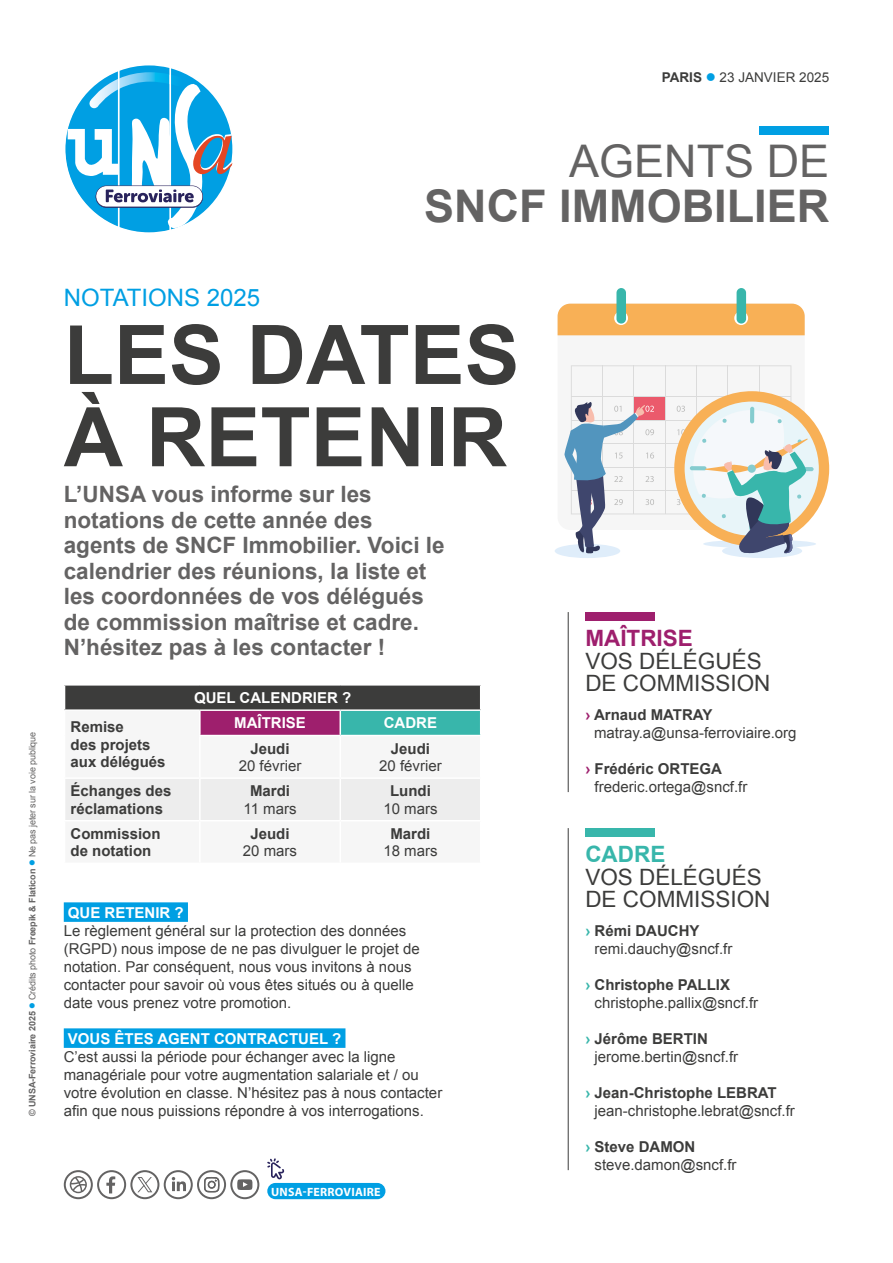
<style>
.page{position:relative;width:893px;height:1263px;background:#fff}
.page>*{position:absolute;margin:0;border:0;box-sizing:border-box;transform-origin:0 0}
.t1{font:700 82.35px/82.3px "Arial";color:#3c3c3b}
.t2{font:700 45px "Arial";color:#646363}
.t3{font:45px "Arial";color:#646363}
.t4{font:24px "Arial";color:#009fe3}
.t5{font:700 22.5px/25.5px "Arial";color:#646363}
.t6{font:22.5px/22.5px "Arial";color:#3c3c3b}
.t7{font:700 22.5px "Arial";color:#9e1f6d}
.t8{font:700 22.5px "Arial";color:#38b6ab}
.t9{font:15px/18px "Arial";color:#3c3c3b}
.t10{font:700 15px/17.2px "Arial";color:#3c3c3b}
.t11{font:700 15px "Arial";color:#fff}
.t12{font:13.5px "Arial";color:#3c3c3b}
.t13{font:700 12px "Myriad Pro";letter-spacing:.02em;color:#fff}
.t14{font:9px "Arial";letter-spacing:-.01em;color:#646363}
.s1{font-weight:700}
.s2{color:#009fe3}
.s3{font-weight:700;color:#9e1f6d}
.s4{font-weight:700;color:#38b6ab}
</style>
<div class="page">
<svg style="left:65px;top:65px;width:168px;height:168px"></svg>
<svg style="left:64px;top:1170px;width:195px;height:29px"></svg>
<div style="left:759px;top:126px;width:70px;height:8px;background:#009fe3"></div>
<div style="left:65px;top:685px;width:416px;height:25px;background:#3c3c3b"></div>
<div style="left:200px;top:710px;width:140px;height:25px;background:#9e1f6d"></div>
<div style="left:340px;top:710px;width:141px;height:25px;background:#38b6ab"></div>
<div style="left:65px;top:779px;width:415px;height:41px;background:#ededed"></div>
<hr style="left:64px;top:684px;width:136px;height:2px;background:#fff">
<hr style="left:200px;top:684px;width:140px;height:2px;background:#fff">
<hr style="left:340px;top:684px;width:141px;height:2px;background:#fff">
<hr style="left:64px;top:709px;width:136px;height:2px;background:#fff">
<hr style="left:200px;top:709px;width:140px;height:2px;background:#fff">
<hr style="left:199px;top:711px;width:2px;height:24px;background:#fff">
<hr style="left:340px;top:709px;width:141px;height:2px;background:#fff">
<svg style="left:340px;top:711px;width:1px;height:24px"></svg>
<svg style="left:480px;top:686px;width:1px;height:49px"></svg>
<hr style="left:199px;top:779px;width:2px;height:41px;background:#fff">
<hr style="left:340px;top:779px;width:1px;height:41px;background:#fff">
<div style="left:585px;top:612px;width:70px;height:8px;background:#9e1f6d"></div>
<div style="left:585px;top:828px;width:70px;height:8px;background:#38b6ab"></div>
<hr style="left:568px;top:828px;width:1px;height:342px;background:#3c3c3b">
<hr style="left:568px;top:612px;width:1px;height:180px;background:#3c3c3b">
<div style="left:64px;top:902px;width:124px;height:20px;background:#009fe3"></div>
<div style="left:64px;top:1028px;width:281px;height:20px;background:#009fe3"></div>
<div style="left:555px;top:544px;width:65px;height:14px;background:#dfedfa;border-radius:50%"></div>
<div style="left:722px;top:544px;width:80px;height:14px;background:#dfedfa;border-radius:50%"></div>
<div style="left:703px;top:540px;width:113px;height:8px;background:#dfedfa;border-radius:50%"></div>
<svg style="left:558px;top:335px;width:247px;height:1px"></svg>
<div style="left:558px;top:304px;width:247px;height:31px;background:#f8b056"></div>
<div style="left:616px;top:288px;width:10px;height:36px;background:#38b6ab;border-radius:5px"></div>
<div style="left:737px;top:288px;width:9px;height:36px;background:#38b6ab;border-radius:5px"></div>
<div style="left:674px;top:391px;width:155px;height:155px;background:#f8b056;border-radius:50%"></div>
<div style="left:684px;top:401px;width:135px;height:135px;background:#e8f5f9;border-radius:50%"></div>
<svg style="left:797px;top:467px;width:17px;height:4px"></svg>
<svg style="left:564px;top:365px;width:244px;height:191px"></svg>
<div style="left:267px;top:1183px;width:118px;height:16px;background:#009fe3;border-radius:8px"></div>
<svg style="left:267px;top:1158px;width:17px;height:22px"></svg>
<p class="t14" style="left:26px;top:1116px;width:386px;rotate:-90deg"><span class="s1">© UNSA-Ferroviaire 2025</span> <span class="s2">●</span> Crédits photo <span class="s1">Freepik &amp; Flaticon</span> <span class="s2">●</span> Ne pas jeter sur la voie publique</p>
<p class="t12" style="left:662px;top:69px;width:169px"><span class="s1">PARIS</span> <span class="s2">●</span> 23 JANVIER 2025</p>
<h2 class="t3" style="left:569px;top:131px;width:262px">AGENTS DE</h2>
<h2 class="t2" style="left:424px;top:176px;width:406px">SNCF IMMOBILIER</h2>
<h3 class="t4" style="left:64px;top:281px;width:198px">NOTATIONS 2025</h3>
<h1 class="t1" style="left:64px;top:317px;width:457px">LES DATES<br>À RETENIR</h1>
<h3 class="t5" style="left:64px;top:482px;width:382px">L’UNSA vous informe sur les notations de cette année des agents de SNCF Immobilier. Voici le calendrier des réunions, la liste et les coordonnées de vos délégués de commission maîtrise et cadre.<br>N’hésitez pas à les contacter !</h3>
<p class="t11" style="left:194px;top:688px;width:159px">QUEL CALENDRIER ?</p>
<p class="t10" style="left:71px;top:719px;width:97px">Remise<br>des projets aux délégués</p>
<p class="t11" style="left:234px;top:713px;width:73px">MAÎTRISE</p>
<p class="t11" style="left:384px;top:713px;width:55px">CADRE</p>
<p class="t10" style="left:250px;top:740px;width:41px">Jeudi</p>
<p class="t9" style="left:239px;top:757px;width:64px">20 février</p>
<p class="t10" style="left:391px;top:740px;width:41px">Jeudi</p>
<p class="t9" style="left:379px;top:757px;width:64px">20 février</p>
<p class="t10" style="left:71px;top:783px;width:102px">Échanges des réclamations</p>
<p class="t10" style="left:250px;top:783px;width:42px">Mardi</p>
<p class="t9" style="left:244px;top:799px;width:55px">11 mars</p>
<p class="t10" style="left:71px;top:825px;width:92px">Commission de notation</p>
<p class="t10" style="left:250px;top:825px;width:41px">Jeudi</p>
<p class="t9" style="left:243px;top:842px;width:56px">20 mars</p>
<p class="t10" style="left:390px;top:783px;width:42px">Lundi</p>
<p class="t9" style="left:383px;top:799px;width:56px">10 mars</p>
<p class="t10" style="left:390px;top:825px;width:42px">Mardi</p>
<p class="t9" style="left:383px;top:842px;width:56px">18 mars</p>
<p class="t11" style="left:68px;top:903px;width:117px">QUE RETENIR ?</p>
<p class="t9" style="left:64px;top:922px;width:357px">Le règlement général sur la protection des données (RGPD) nous impose de ne pas divulguer le projet de notation. Par conséquent, nous vous invitons à nous contacter pour savoir où vous êtes situés ou à quelle date vous prenez votre promotion.</p>
<p class="t11" style="left:68px;top:1029px;width:275px">VOUS ÊTES AGENT CONTRACTUEL ?</p>
<p class="t9" style="left:64px;top:1048px;width:380px">C’est aussi la période pour échanger avec la ligne managériale pour votre augmentation salariale et / ou votre évolution en classe. N’hésitez pas à nous contacter afin que nous puissions répondre à vos interrogations.</p>
<p class="t13" style="left:271px;top:1184px;width:111px">UNSA-FERROVIAIRE</p>
<h3 class="t7" style="left:585px;top:624px;width:109px">MAÎTRISE</h3>
<h3 class="t6" style="left:585px;top:650px;width:187px">VOS DÉLÉGUÉS<br>DE COMMISSION</h3>
<p class="t9" style="left:594px;top:706px;width:204px;text-indent:-9px"><span class="s3">›</span> <span class="s1">Arnaud MATRAY </span>matray.a@unsa-ferroviaire.org</p>
<p class="t9" style="left:595px;top:760px;width:154px;text-indent:-9px"><span class="s3">›</span> <span class="s1">Frédéric ORTEGA </span>frederic.ortega@sncf.fr</p>
<h3 class="t8" style="left:585px;top:840px;width:81px">CADRE</h3>
<h3 class="t6" style="left:585px;top:866px;width:187px">VOS DÉLÉGUÉS<br>DE COMMISSION</h3>
<p class="t9" style="left:595px;top:922px;width:139px;text-indent:-9px"><span class="s4">›</span> <span class="s1">Rémi DAUCHY </span>remi.dauchy@sncf.fr</p>
<p class="t9" style="left:595px;top:976px;width:165px;text-indent:-9px"><span class="s4">›</span> <span class="s1">Christophe PALLIX </span>christophe.pallix@sncf.fr</p>
<p class="t9" style="left:595px;top:1030px;width:145px;text-indent:-9px"><span class="s4">›</span> <span class="s1">Jérôme BERTIN </span>jerome.bertin@sncf.fr</p>
<p class="t9" style="left:595px;top:1084px;width:202px;text-indent:-9px"><span class="s4">›</span> <span class="s1">Jean-Christophe LEBRAT </span>jean-christophe.lebrat@sncf.fr</p>
<p class="t9" style="left:595px;top:1138px;width:143px;text-indent:-9px"><span class="s4">›</span> <span class="s1">Steve DAMON </span>steve.damon@sncf.fr</p>
</div>
